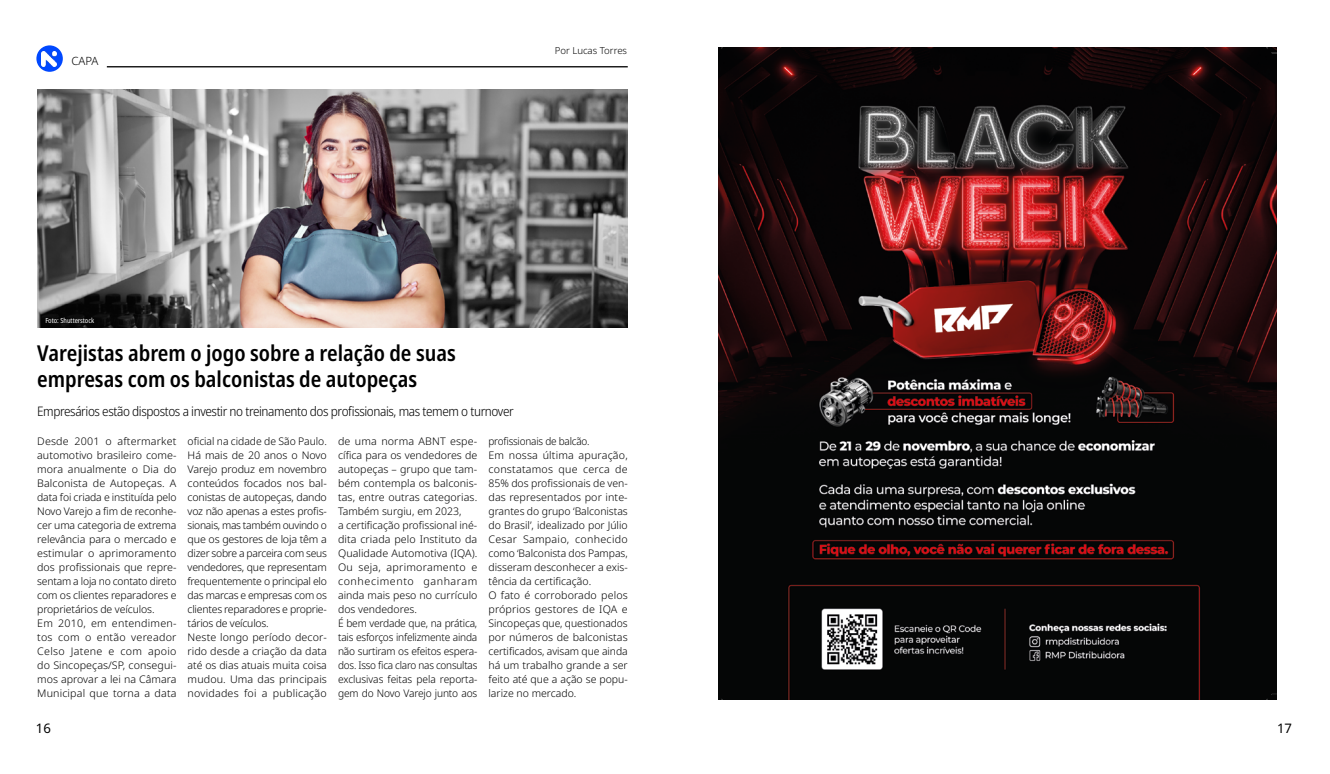
<style>
.page{position:relative;width:1330px;height:774px;background:#fff}
.page>*{position:absolute;margin:0;border:0;box-sizing:border-box;transform-origin:0 0}
.t1{font:600 condensed 21.88px/26.2px "Noto Sans";color:#000}
.t2{font:300 semi-condensed 13.12px "Noto Sans";letter-spacing:-.03em;color:#000}
.t3{font:13.12px "Noto Sans";color:#000}
.t4{font:300 11.38px "Noto Sans";color:#000}
.t5{font:300 10.5px/14px "Noto Sans";color:#000}
.t6{font:300 10.5px/14px "Noto Sans";letter-spacing:-.02em;color:#000}
.t7{font:300 10.5px/14px "Noto Sans";color:#000;scale:.95 1}
.t8{font:300 9.62px "Noto Sans";color:#000}
.t9{font:condensed 7px "Noto Sans";color:#fff}
</style>
<div class="page">
<img style="left:37px;top:89px;width:591px;height:239px">
<svg style="left:36px;top:45px;width:27px;height:27px"></svg>
<img style="left:41px;top:52px;width:16px;height:14px">
<hr style="left:107px;top:66px;width:521px;height:1px;background:#000">
<img style="left:718px;top:47px;width:558px;height:653px">
<svg style="left:718px;top:47px;width:4px;height:7px"></svg>
<svg style="left:718px;top:694px;width:4px;height:6px"></svg>
<svg style="left:1266px;top:47px;width:10px;height:7px"></svg>
<svg style="left:1266px;top:694px;width:10px;height:6px"></svg>
<p class="t4" style="left:71px;top:53px;width:29px">CAPA</p>
<p class="t8" style="left:555px;top:44px;width:74px">Por Lucas Torres</p>
<p class="t9" style="left:45px;top:315px;width:50px">Foto: Shutterstock</p>
<h1 class="t1" style="left:37px;top:340px;width:420px">Varejistas abrem o jogo sobre a relação de suas empresas com os balconistas de autopeças</h1>
<p class="t2" style="left:37px;top:402px;width:478px">Empresários estão dispostos a investir no treinamento dos profissionais, mas temem o turnover</p>
<p class="t5" style="left:37px;top:434px;width:141px">Desde 2001 o aftermarket automotivo brasileiro come&shy;mora anualmente o Dia do<br>Balconista de Autopeças. A data foi criada e instituída pelo<br>Novo Varejo a fim de reconhe&shy;cer uma categoria de extrema relevância para o mercado e estimular o aprimoramento dos profissionais que repre&shy;sentam a loja no contato direto com os clientes reparadores e proprietários de veículos.<br>Em 2010, em entendimen&shy;tos com o então vereador<br>Celso Jatene e com apoio do Sincopeças/SP, consegui&shy;mos aprovar a lei na Câmara<br>Municipal que torna a data</p>
<p class="t6" style="left:188px;top:434px;width:141px">oficial na cidade de São Paulo.<br>Há mais de 20 anos o Novo<br>Varejo produz em novembro conteúdos focados nos bal&shy;conistas de autopeças, dando voz não apenas a estes profis&shy;sionais, mas também ouvindo o que os gestores de loja têm a dizer sobre a parceira com seus vendedores, que representam frequentemente o principal elo das marcas e empresas com os clientes reparadores e proprie&shy;tários de veículos.<br>Neste longo período decor&shy;rido desde a criação da data até os dias atuais muita coisa mudou. Uma das principais novidades foi a publicação</p>
<p class="t5" style="left:338px;top:434px;width:141px">de uma norma ABNT espe&shy;cífica para os vendedores de autopeças – grupo que tam&shy;bém contempla os balconis&shy;tas, entre outras categorias.<br>Também surgiu, em 2023,<br>a certificação profissional iné&shy;dita criada pelo Instituto da<br>Qualidade Automotiva (IQA).<br>Ou seja, aprimoramento e conhecimento ganharam ainda mais peso no currículo dos vendedores.<br>É bem verdade que, na prática, tais esforços infelizmente ainda não surtiram os efeitos espera&shy;dos. Isso fica claro nas consultas exclusivas feitas pela reporta&shy;gem do Novo Varejo junto aos</p>
<p class="t7" style="left:488px;top:434px;width:148px">profissionais de balcão.<br>Em nossa última apuração, constatamos que cerca de<br>85% dos profissionais de ven&shy;das representados por inte&shy;grantes do grupo ‘Balconistas do Brasil’, idealizado por Júlio<br>Cesar Sampaio, conhecido como ‘Balconista dos Pampas, disseram desconhecer a exis&shy;tência da certificação.<br>O fato é corroborado pelos próprios gestores de IQA e<br>Sincopeças que, questionados por números de balconistas certificados, avisam que ainda há um trabalho grande a ser feito até que a ação se popu&shy;larize no mercado.</p>
<p class="t3" style="left:36px;top:719px;width:17px">16</p>
<p class="t3" style="left:1277px;top:719px;width:17px">17</p>
</div>
